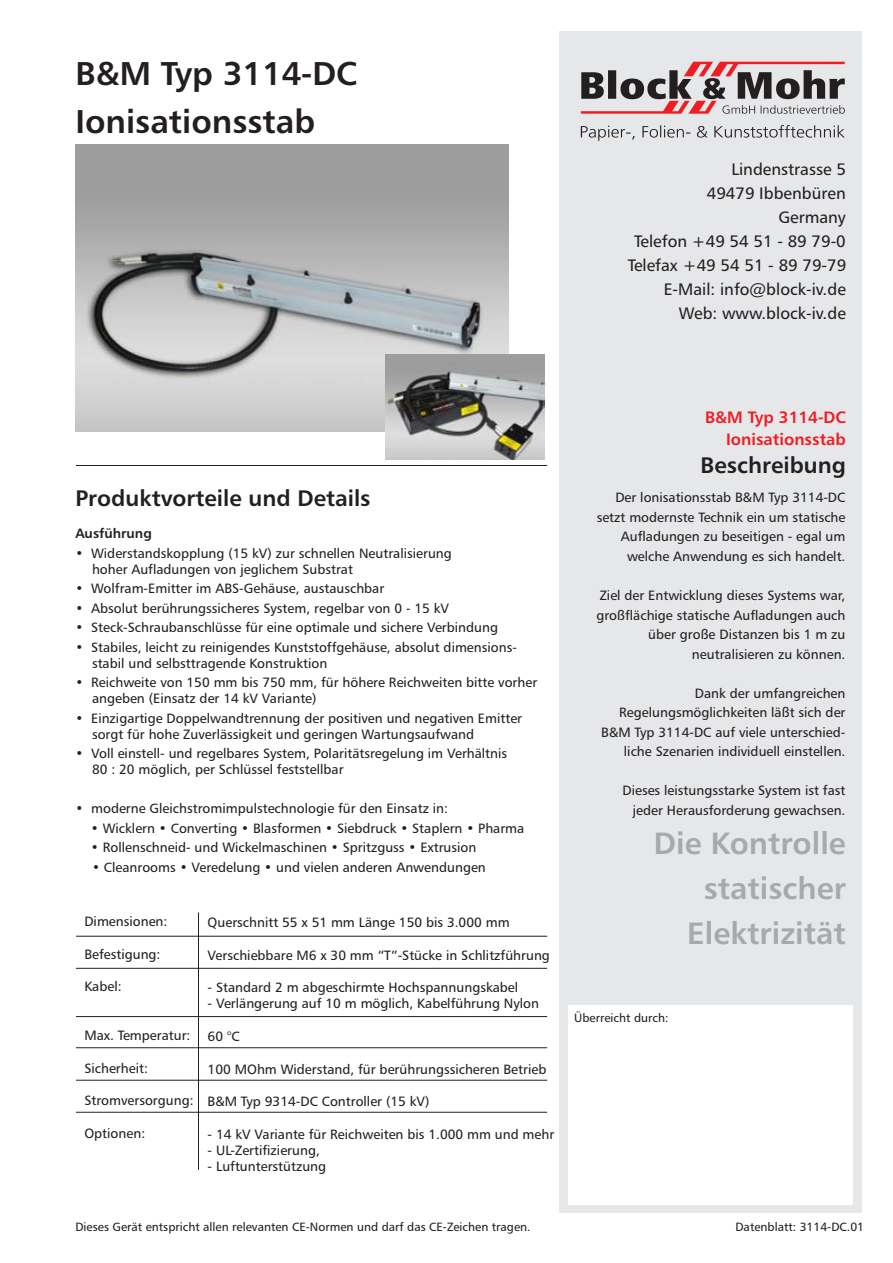
<style>
.page{position:relative;width:893px;height:1263px;background:#fff}
.page>*{position:absolute;margin:0;border:0;box-sizing:border-box;transform-origin:0 0}
.t1{font:33px/48.2px "Humanist 777 BT Roman B,Bold";color:#231f20}
.t2{font:30.75px/45px "Humanist 777 BT Roman B,Bold";color:#a8a9ad;text-align:right}
.t3{font:22.5px "Humanist 777 BT Roman B,Bold";color:#231f20}
.t4{font:16.65px/24.2px "Humanist 777 BT Roman B";color:#231f20;text-align:right}
.t5{font:16.5px/22px "Humanist 777 BT Roman B,Bold";color:#ee1d23;text-align:right}
.t6{font:13.5px/19.5px "Humanist 777 BT Roman B";color:#231f20}
.t7{font:13.5px "Humanist 777 BT Roman B,Bold";color:#231f20}
.t8{font:12px "Humanist 777 BT Roman B";color:#231f20}
</style>
<div class="page">
<div style="left:559px;top:32px;width:302px;height:1181px;background:#e6e7e9"></div>
<hr style="left:76px;top:936px;width:471px;height:1px;background:#231f20">
<hr style="left:76px;top:968px;width:471px;height:1px;background:#231f20">
<hr style="left:76px;top:1016px;width:471px;height:1px;background:#231f20">
<hr style="left:76px;top:1047px;width:471px;height:1px;background:#231f20">
<hr style="left:76px;top:1080px;width:471px;height:1px;background:#231f20">
<hr style="left:76px;top:1112px;width:471px;height:1px;background:#231f20">
<hr style="left:198px;top:912px;width:1px;height:258px;background:#231f20">
<div style="left:568px;top:1005px;width:284px;height:199px;background:#fff"></div>
<hr style="left:76px;top:465px;width:471px;height:1px;background:#231f20">
<svg style="left:581px;top:125px;width:264px;height:16px"></svg>
<svg style="left:581px;top:62px;width:264px;height:52px"></svg>
<img style="left:76px;top:144px;width:432px;height:288px">
<img style="left:385px;top:354px;width:159px;height:106px">
<h1 class="t1" style="left:75px;top:52px;width:284px">B&amp;M Typ 3114-DC<br>Ionisationsstab</h1>
<p class="t4" style="left:628px;top:158px;width:220px">Lindenstrasse 5<br>49479 Ibbenbüren<br>Germany<br>Telefon +49 54 51 - 89 79-0<br>Telefax +49 54 51 - 89 79-79<br>E-Mail: info@block-iv.de<br>Web: www.block-iv.de</p>
<h3 class="t3" style="left:75px;top:489px;width:297px">Produktvorteile und Details</h3>
<p class="t7" style="left:75px;top:528px;width:78px">Ausführung</p>
<p class="t6" style="left:92px;top:546px;width:361px;line-height:15.9px;text-indent:-17px">• Widerstandskopplung (15 kV) zur schnellen Neutralisierung hoher Aufladungen von jeglichem Substrat</p>
<p class="t6" style="left:75px;top:580px;width:310px">• Wolfram-Emitter im ABS-Gehäuse, austauschbar</p>
<p class="t6" style="left:75px;top:599px;width:375px">• Absolut berührungssicheres System, regelbar von 0 - 15 kV</p>
<p class="t6" style="left:75px;top:619px;width:424px">• Steck-Schraubanschlüsse für eine optimale und sichere Verbindung</p>
<p class="t6" style="left:92px;top:640px;width:426px;line-height:15.9px;text-indent:-17px">• Stabiles, leicht zu reinigendes Kunststoffgehäuse, absolut dimensions&shy;stabil und selbsttragende Konstruktion</p>
<p class="t6" style="left:92px;top:676px;width:447px;line-height:15.9px;text-indent:-17px">• Reichweite von 150 mm bis 750 mm, für höhere Reichweiten bitte vorher angeben (Einsatz der 14 kV Variante)</p>
<p class="t6" style="left:92px;top:711px;width:432px;line-height:15.9px;text-indent:-17px">• Einzigartige Doppelwandtrennung der positiven und negativen Emitter sorgt für hohe Zuverlässigkeit und geringen Wartungsaufwand</p>
<p class="t6" style="left:92px;top:747px;width:417px;line-height:15.9px;text-indent:-17px">• Voll einstell- und regelbares System, Polaritätsregelung im Verhältnis<br>80 : 20 möglich, per Schlüssel feststellbar</p>
<p class="t6" style="left:75px;top:800px;width:374px">• moderne Gleichstromimpulstechnologie für den Einsatz in:</p>
<p class="t6" style="left:91px;top:819px;width:435px">• Wicklern • Converting • Blasformen • Siebdruck • Staplern • Pharma</p>
<p class="t6" style="left:91px;top:839px;width:387px">• Rollenschneid- und Wickelmaschinen • Spritzguss • Extrusion</p>
<p class="t6" style="left:92px;top:858px;width:395px">• Cleanrooms • Veredelung • und vielen anderen Anwendungen</p>
<p class="t6" style="left:84px;top:913px;width:85px">Dimensionen:</p>
<p class="t6" style="left:84px;top:945px;width:78px">Befestigung:</p>
<p class="t6" style="left:84px;top:978px;width:39px">Kabel:</p>
<p class="t6" style="left:84px;top:1027px;width:108px">Max. Temperatur:</p>
<p class="t6" style="left:84px;top:1059px;width:65px">Sicherheit:</p>
<p class="t6" style="left:84px;top:1092px;width:111px">Stromversorgung:</p>
<p class="t6" style="left:84px;top:1125px;width:62px">Optionen:</p>
<p class="t6" style="left:208px;top:914px;width:303px">Querschnitt 55 x 51 mm Länge 150 bis 3.000 mm</p>
<p class="t6" style="left:208px;top:946px;width:344px">Verschiebbare M6 x 30 mm “T”-Stücke in Schlitzführung</p>
<p class="t6" style="left:208px;top:979px;width:312px">- Standard 2 m abgeschirmte Hochspannungskabel</p>
<p class="t6" style="left:208px;top:995px;width:333px">- Verlängerung auf 10 m möglich, Kabelführung Nylon</p>
<p class="t6" style="left:208px;top:1028px;width:34px">60 °C</p>
<p class="t6" style="left:208px;top:1060px;width:340px">100 MOhm Widerstand, für berührungssicheren Betrieb</p>
<p class="t6" style="left:208px;top:1093px;width:223px">B&amp;M Typ 9314-DC Controller (15 kV)</p>
<p class="t6" style="left:208px;top:1125px;width:348px">- 14 kV Variante für Reichweiten bis 1.000 mm und mehr</p>
<p class="t6" style="left:208px;top:1142px;width:114px">- UL-Zertifizierung,</p>
<p class="t6" style="left:208px;top:1158px;width:120px">- Luftunterstützung</p>
<p class="t8" style="left:75px;top:1222px;width:457px">Dieses Gerät entspricht allen relevanten CE-Normen und darf das CE-Zeichen tragen.</p>
<p class="t5" style="left:705px;top:407px;width:143px">B&amp;M Typ 3114-DC<br>Ionisationsstab</p>
<h3 class="t3" style="left:701px;top:456px;width:147px">Beschreibung</h3>
<p class="t6" style="left:597px;top:489px;width:250px;text-align:right">Der lonisationsstab B&amp;M Typ 3114-DC setzt modernste Technik ein um statische Aufladungen zu beseitigen - egal um welche Anwendung es sich handelt.</p>
<p class="t6" style="left:596px;top:587px;width:251px;text-align:right">Ziel der Entwicklung dieses Systems war, großflächige statische Aufladungen auch über große Distanzen bis 1 m zu neutralisieren zu können.</p>
<p class="t6" style="left:601px;top:684px;width:246px;text-align:right">Dank der umfangreichen Regelungsmöglichkeiten läßt sich der B&amp;M Typ 3114-DC auf viele unterschied&shy;liche Szenarien individuell einstellen.</p>
<p class="t6" style="left:622px;top:782px;width:225px;text-align:right">Dieses leistungsstarke System ist fast jeder Herausforderung gewachsen.</p>
<h2 class="t2" style="left:654px;top:823px;width:194px">Die Kontrolle statischer<br>Elektrizität</h2>
<p class="t8" style="left:574px;top:1013px;width:96px">Überreicht durch:</p>
<p class="t8" style="left:735px;top:1222px;width:130px">Datenblatt: 3114-DC.01</p>
</div>
